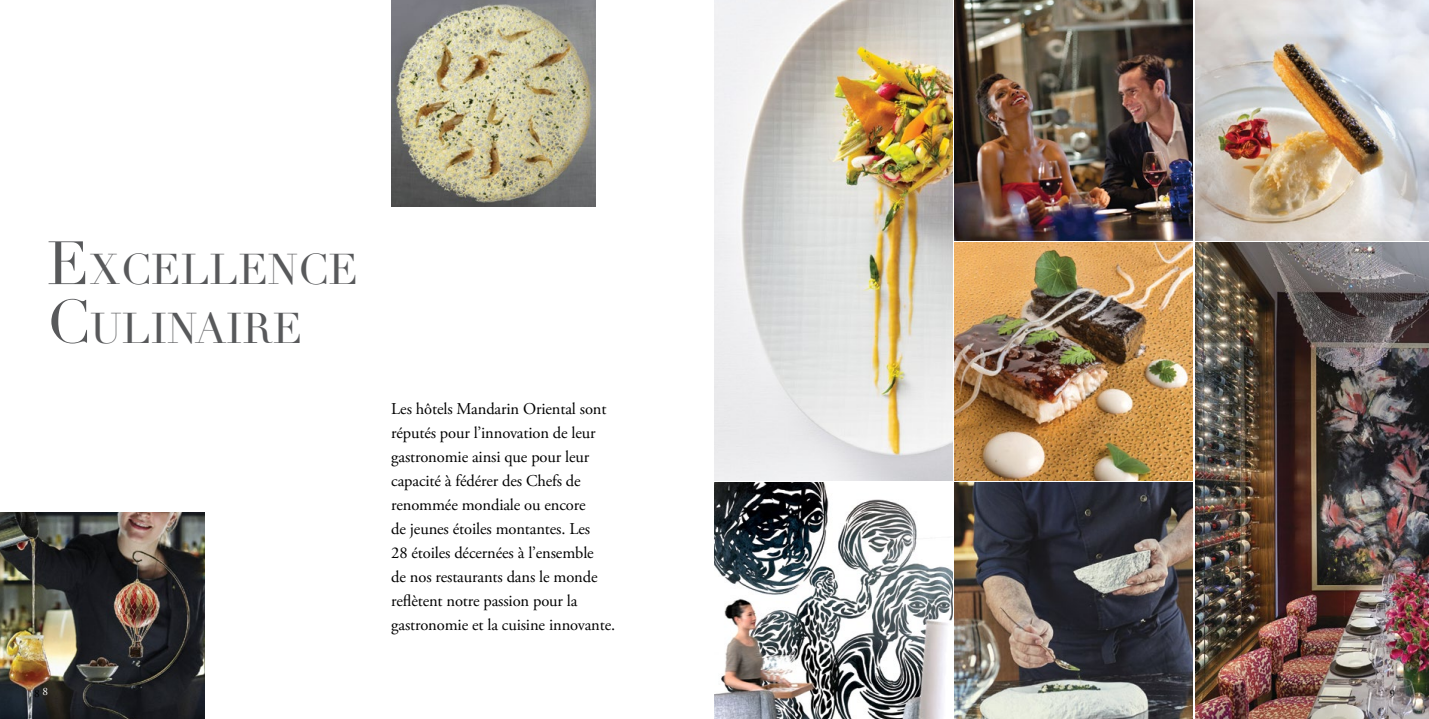
<style>
.page{position:relative;width:1429px;height:719px;background:#fff}
.page>*{position:absolute;margin:0;border:0;box-sizing:border-box;transform-origin:0 0}
.t1{font:42px/58.5px "Didot";color:#58595b}
.t2{font:16.5px/24px "Adobe Garamond Pro";letter-spacing:-.01em;color:#000}
.t3{font:11.25px "Adobe Garamond Pro";color:#000}
.s1{font-size:60px}
</style>
<div class="page">
<img style="left:0;top:512px;width:204px;height:207px">
<img style="left:1195px;top:242px;width:234px;height:477px">
<img style="left:714px;top:0;width:238px;height:480px">
<img style="left:955px;top:483px;width:238px;height:236px">
<img style="left:1195px;top:0;width:234px;height:240px">
<img style="left:955px;top:242px;width:238px;height:238px">
<img style="left:714px;top:483px;width:238px;height:236px">
<img style="left:955px;top:0;width:238px;height:240px">
<img style="left:391px;top:0;width:204px;height:206px">
<h1 class="t1" style="left:47px;top:241px;width:313px"><span class="s1">E</span>XCELLENCE<br><span class="s1">C</span> ULINAIRE</h1>
<p class="t2" style="left:391px;top:397px;width:225px">Les hôtels Mandarin Oriental sont réputés pour l’innovation de leur gastronomie ainsi que pour leur capacité à fédérer des Chefs de renommée mondiale ou encore<br>de jeunes étoiles montantes. Les<br>28 étoiles décernées à l’ensemble<br>de nos restaurants dans le monde reflètent notre passion pour la gastronomie et la cuisine innovante.</p>
<p class="t3" style="left:34px;top:687px;width:16px">8 <sup>8</sup></p>
<p class="t3" style="left:1389px;top:687px;width:7px">9</p>
</div>
